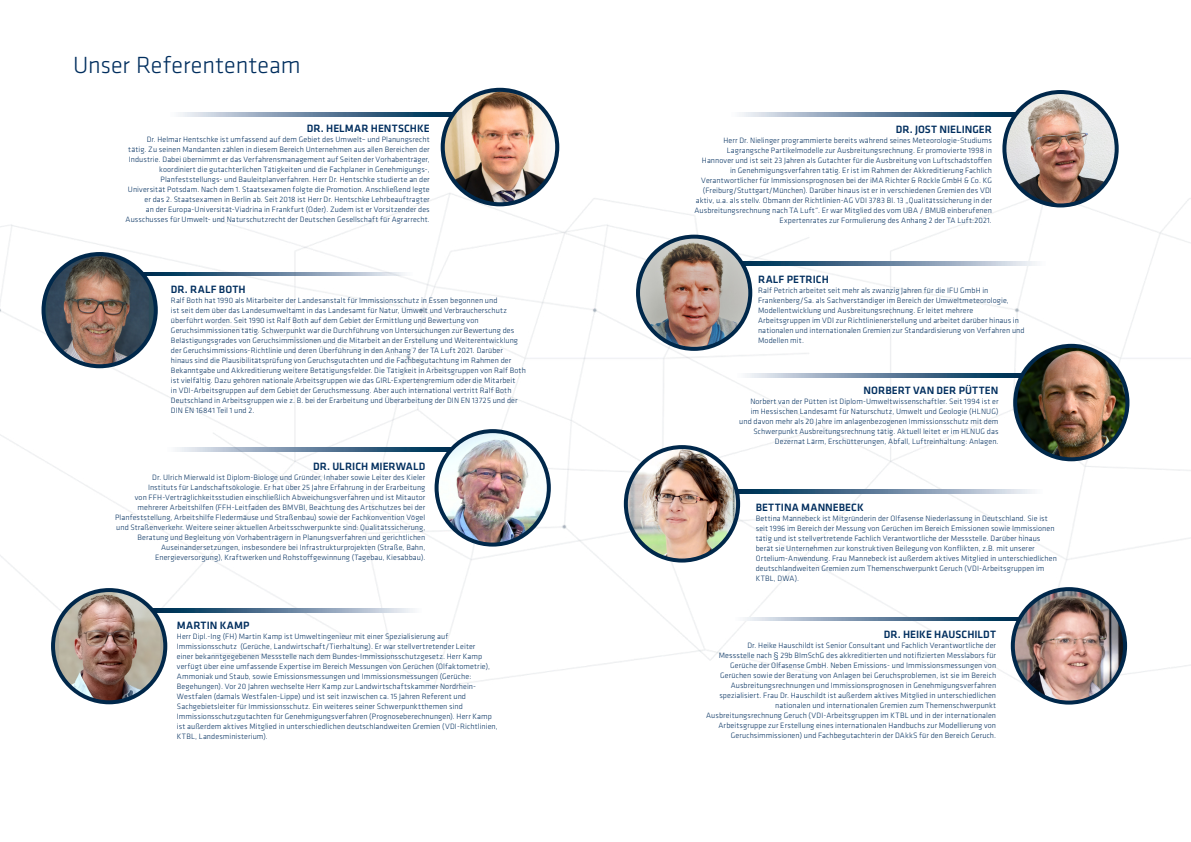
<style>
.page{position:relative;width:1191px;height:842px;background:#fff}
.page>*{position:absolute;margin:0;border:0;box-sizing:border-box;transform-origin:0 0}
.t1{font:300 24.3px "Klavika Basic";color:#002e5e}
.Adresse{font:500 11px "Klavika Basic";letter-spacing:.005em;color:#002e5e}
.Adresse-2{font:300 8px/10px "Klavika Basic";letter-spacing:.01em;color:#002e5e;text-align:right}
.s1{font-family:"Roboto Slab"}
</style>
<div class="page">
<svg style="left:179px;top:112px;width:264px;height:4px"></svg>
<svg style="left:176px;top:447px;width:37px;height:4px"></svg>
<img style="left:47px;top:254px;width:102px;height:112px">
<div style="left:42px;top:252px;width:116px;height:116px;border:4px solid #00284b;border-radius:50%"></div>
<img style="left:443px;top:91px;width:114px;height:101px">
<div style="left:441px;top:88px;width:118px;height:118px;border:4px solid #00284b;border-radius:50%"></div>
<img style="left:213px;top:192px;width:978px;height:496px">
<svg style="left:740px;top:112px;width:264px;height:4px"></svg>
<svg style="left:734px;top:374px;width:281px;height:3px"></svg>
<svg style="left:748px;top:261px;width:299px;height:4px"></svg>
<img style="left:639px;top:242px;width:109px;height:107px">
<div style="left:636px;top:235px;width:116px;height:116px;border:4px solid #00284b;border-radius:50%"></div>
<svg style="left:160px;top:608px;width:264px;height:4px"></svg>
<img style="left:59px;top:590px;width:101px;height:112px">
<div style="left:51px;top:588px;width:116px;height:116px;border:4px solid #00284b;border-radius:50%"></div>
<img style="left:1004px;top:92px;width:112px;height:113px">
<div style="left:1002px;top:90px;width:116px;height:117px;border:4px solid #00284b;border-radius:50%"></div>
<img style="left:1015px;top:346px;width:112px;height:113px">
<div style="left:1013px;top:344px;width:116px;height:117px;border:4px solid #00284b;border-radius:50%"></div>
<svg style="left:732px;top:617px;width:280px;height:4px"></svg>
<svg style="left:739px;top:490px;width:306px;height:4px"></svg>
<img style="left:1012px;top:589px;width:113px;height:114px">
<div style="left:1010px;top:587px;width:117px;height:118px;border:4px solid #00284b;border-radius:50%"></div>
<img style="left:626px;top:447px;width:112px;height:113px">
<div style="left:624px;top:445px;width:116px;height:117px;border:4px solid #00284b;border-radius:50%"></div>
<h3 class="t1" style="left:73px;top:50px;width:229px">Unser Referententeam</h3>
<p class="Adresse" style="left:307px;top:121px;width:124px">DR. HELMAR HENTSCHKE</p>
<p class="Adresse-2" style="left:125px;top:134px;width:306px">Dr. Helmar Hentschke ist umfassend auf dem Gebiet des Umwelt– und Planungsrecht<br>tätig. Zu seinen Mandanten zählen in diesem Bereich Unternehmen aus allen Bereichen der Industrie. Dabei übernimmt er das Verfahrensmanagement auf Seiten der Vorhabenträger, koordiniert die gutachterlichen Tätigkeiten und die Fachplaner in Genehmigungs-, Planfeststellungs- und Bauleitplanverfahren. Herr Dr. Hentschke studierte an der Universität Potsdam. Nach dem 1. Staatsexamen folgte die Promotion. Anschließend legte er das 2. Staatsexamen in Berlin ab. Seit 2018 ist Herr Dr. Hentschke Lehrbeauftragter<br>an der Europa-Universität-Viadrina in Frankfurt (Oder). Zudem ist er Vorsitzender des Ausschusses für Umwelt- und Naturschutzrecht der Deutschen Gesellschaft für Agrarrecht.</p>
<p class="Adresse" style="left:171px;top:281px;width:76px">DR. RALF BOTH</p>
<p class="Adresse-2" style="left:171px;top:295px;width:356px;text-align:left">Ralf Both hat 1990 als Mitarbeiter der Landesanstalt für Immissionsschutz in Essen begonnen und<br>ist seit dem über das Landesumweltamt in das Landesamt für Natur, Umwelt und Verbraucherschutz überführt worden. Seit 1990 ist Ralf Both auf dem Gebiet der Ermittlung und Bewertung von Geruchsimmissionen tätig. Schwerpunkt war die Durchführung von Untersuchungen zur Bewertung des Belästigungsgrades von Geruchsimmissionen und die Mitarbeit an der Erstellung und Weiterentwicklung der Geruchsimmissions-Richtlinie und deren Überführung in den Anhang 7 der TA Luft 2021. Darüber hinaus sind die Plausibilitätsprüfung von Geruchsgutachten und die Fachbegutachtung im Rahmen der Bekanntgabe und Akkreditierung weitere Betätigungsfelder. Die Tätigkeit in Arbeitsgruppen von Ralf Both ist vielfältig. Dazu gehören nationale Arbeitsgruppen wie das GIRL-Expertengremium oder die Mitarbeit<br>in VDI-Arbeitsgruppen auf dem Gebiet der Geruchsmessung. Aber auch international vertritt Ralf Both Deutschland in Arbeitsgruppen wie z. B. bei der Erarbeitung und Überarbeitung der DIN EN 13725 und der DIN EN 16841 Teil 1 und 2.</p>
<p class="Adresse" style="left:313px;top:459px;width:114px">DR. ULRICH MIERWALD</p>
<p class="Adresse-2" style="left:115px;top:473px;width:312px">Dr. Ulrich Mierwald ist Diplom-Biologe und Gründer, Inhaber sowie Leiter des Kieler<br>Instituts für Landschaftsökologie. Er hat über 25 Jahre Erfahrung in der Erarbeitung<br>von FFH-Verträglichkeitsstudien einschließlich Abweichungsverfahren und ist Mitautor mehrerer Arbeitshilfen (FFH-Leitfaden des BMVBI, Beachtung des Artschutzes bei der Planfeststellung, Arbeitshilfe Fledermäuse und Straßenbau) sowie der Fachkonvention Vögel und Straßenverkehr. Weitere seiner aktuellen Arbeitsschwerpunkte sind: Qualitätssicherung, Beratung und Begleitung von Vorhabenträgern in Planungsverfahren und gerichtlichen Auseinandersetzungen, insbesondere bei Infrastrukturprojekten (Straße, Bahn, Energieversorgung), Kraftwerken und Rohstoffgewinnung (Tagebau, Kiesabbau).</p>
<p class="Adresse" style="left:177px;top:617px;width:74px">MARTIN KAMP</p>
<p class="Adresse-2" style="left:177px;top:631px;width:322px;text-align:left">Herr Dipl.-Ing (FH) Martin Kamp ist Umweltingenieur mit einer Spezialisierung auf Immissionsschutz (Gerüche, Landwirtschaft/Tierhaltung). Er war stellvertretender Leiter<br>einer bekanntgegebenen Messstelle nach dem Bundes-Immissionsschutzgesetz. Herr Kamp verfügt über eine umfassende Expertise im Bereich Messungen von Gerüchen (Olfaktometrie), Ammoniak und Staub, sowie Emissionsmessungen und Immissionsmessungen (Gerüche:<br>Begehungen). Vor 20 Jahren wechselte Herr Kamp zur Landwirtschaftskammer Nordrhein-Westfalen (damals Westfalen-Lippe) und ist seit inzwischen ca. 15 Jahren Referent und Sachgebietsleiter für Immissionsschutz. Ein weiteres seiner Schwerpunktthemen sind Immissionsschutzgutachten für Genehmigungsverfahren (Prognoseberechnungen). Herr Kamp ist außerdem aktives Mitglied in unterschiedlichen deutschlandweiten Gremien (VDI-Richtlinien, KTBL, Landesministerium).</p>
<p class="Adresse" style="left:895px;top:122px;width:98px">DR. JOST NIELINGER</p>
<p class="Adresse-2" style="left:694px;top:135px;width:299px">Herr Dr. Nielinger programmierte bereits während seines Meteorologie-Studiums Lagrangsche Partikelmodelle zur Ausbreitungsrechnung. Er promovierte 1998 in Hannover und ist seit 23 Jahren als Gutachter für die Ausbreitung von Luftschadstoffen in Genehmigungsverfahren tätig. Er ist im Rahmen der Akkreditierung Fachlich Verantwortlicher für Immissionsprognosen bei der iMA Richter &amp; Röckle GmbH &amp; Co. KG (Freiburg/Stuttgart/München). Darüber hinaus ist er in verschiedenen Gremien des VDI aktiv, u.a. als stellv. Obmann der Richtlinien-AG VDI 3783 Bl. 13 „Qualitätssicherung in der Ausbreitungsrechnung nach TA Luft“. Er war Mitglied des vom UBA / BMUB einberufenen Expertenrates zur Formulierung des Anhang 2 der TA Luft:2021.</p>
<p class="Adresse" style="left:758px;top:271px;width:72px">RALF PETRICH</p>
<p class="Adresse-2" style="left:758px;top:285px;width:268px;text-align:left">Ralf Petrich arbeitet seit mehr als zwanzig Jahren für die IFU GmbH in Frankenberg/Sa. als Sachverständiger im Bereich der Umweltmeteorologie, Modellentwicklung und Ausbreitungsrechnung. Er leitet mehrere Arbeitsgruppen im VDI zur Richtlinienerstellung und arbeitet darüber hinaus in nationalen und internationalen Gremien zur Standardisierung von Verfahren und Modellen mit.</p>
<p class="Adresse" style="left:863px;top:383px;width:136px">NORBERT VAN DER PÜTTEN</p>
<p class="Adresse-2" style="left:739px;top:397px;width:261px">Norbert van der Pütten ist Diplom-Umweltwissenschaftler. Seit 1994 ist er<br>im Hessischen Landesamt für Naturschutz, Umwelt und Geologie (HLNUG) und davon mehr als 20 Jahre im anlagenbezogenen Immissionsschutz mit dem Schwerpunkt Ausbreitungsrechnung tätig. Aktuell leitet er im HLNUG das Dezernat Lärm, Erschütterungen, Abfall, Luftreinhaltung: Anlagen.</p>
<p class="Adresse" style="left:755px;top:500px;width:110px">BETTINA MANNEBECK</p>
<p class="Adresse-2" style="left:755px;top:513px;width:303px;text-align:left">Bettina Mannebeck ist Mitgründerin der Olfasense Niederlassung in Deutschland. Sie ist seit 1996 im Bereich der Messung von Gerüchen im Bereich Emissionen sowie Immissionen tätig und ist stellvertretende Fachlich Verantwortliche der Messstelle. Darüber hinaus berät sie Unternehmen zur konstruktiven Beilegung von Konflikten, z.B. mit unserer Ortelium-Anwendung. Frau Mannebeck ist außerdem aktives Mitglied in unterschiedlichen deutschlandweiten Gremien zum Themenschwerpunkt Geruch (VDI-Arbeitsgruppen im KTBL, DWA).</p>
<p class="Adresse" style="left:883px;top:626px;width:114px">DR. HEIKE HAUSCHILDT</p>
<p class="Adresse-2" style="left:706px;top:640px;width:291px">Dr. Heike Hauschildt ist Senior Consultant und Fachlich Verantwortliche der<br>Messstelle nach <span class="s1">§</span> 29b BImSchG des akkreditierten und notifizierten Messlabors für Gerüche der Olfasense GmbH. Neben Emissions- und Immissionsmessungen von Gerüchen sowie der Beratung von Anlagen bei Geruchsproblemen, ist sie im Bereich Ausbreitungsrechnungen und Immissionsprognosen in Genehmigungsverfahren spezialisiert. Frau Dr. Hauschildt ist außerdem aktives Mitglied in unterschiedlichen nationalen und internationalen Gremien zum Themenschwerpunkt Ausbreitungsrechnung Geruch (VDI-Arbeitsgruppen im KTBL und in der internationalen Arbeitsgruppe zur Erstellung eines internationalen Handbuchs zur Modellierung von Geruchsimmissionen) und Fachbegutachterin der DAkkS für den Bereich Geruch.</p>
</div>
